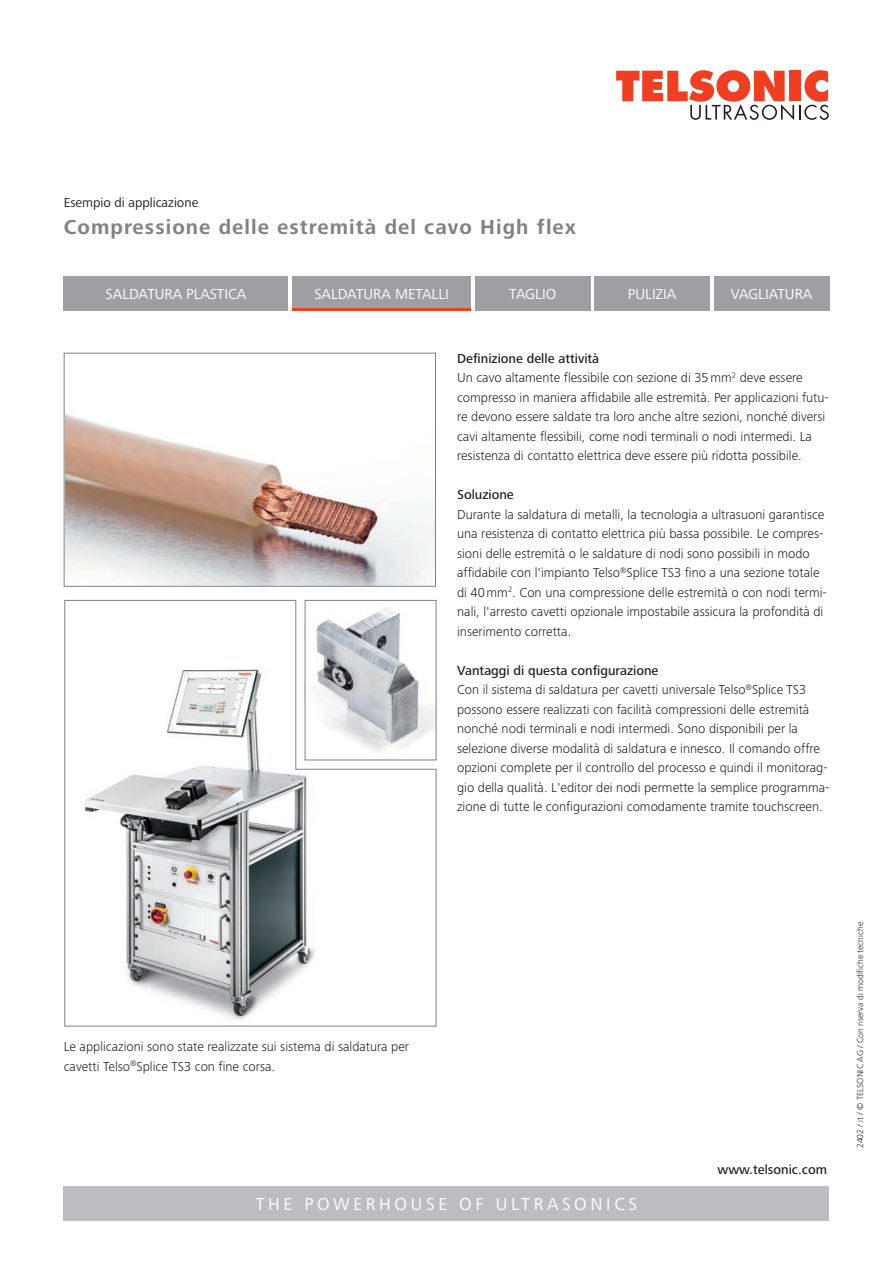
<style>
.page{position:relative;width:893px;height:1263px;background:#fff}
.page>*{position:absolute;margin:0;border:0;box-sizing:border-box;transform-origin:0 0}
.Haupttitel_grau{font:700 21px "Frutiger Next LTW1 G";letter-spacing:.05em;color:#808285}
.t1{font:18px "Frutiger Next LTW1 G";letter-spacing:.2em;color:#fff}
.Portfoliotitel{font:15px "Frutiger Next LTW1 G";color:#fff}
.Lauftext_9_13pt{font:300 13.5px/19.5px "Frutiger Next LTW1 G";color:#231f20}
.Lauftext_9_13pt__medium{font:500 13.5px "Frutiger Next LTW1 G";color:#231f20}
.Subtitel_schwarz{font:13.5px "Frutiger Next LTW1 G";color:#231f20}
.Version_6_7pt{font:300 9px "Frutiger Next LTW1 G";color:#231f20}
</style>
<div class="page">
<div style="left:64px;top:276px;width:224px;height:34px;background:#9d9fa2"></div>
<div style="left:292px;top:276px;width:179px;height:34px;background:#9d9fa2"></div>
<div style="left:475px;top:276px;width:115px;height:34px;background:#9d9fa2"></div>
<div style="left:595px;top:276px;width:115px;height:34px;background:#9d9fa2"></div>
<div style="left:714px;top:276px;width:115px;height:34px;background:#9d9fa2"></div>
<hr style="left:292px;top:308px;width:179px;height:2px;background:#ef3e22">
<svg style="left:616px;top:70px;width:213px;height:50px"></svg>
<div style="left:64px;top:1186px;width:765px;height:34px;background:#bcbdc0"></div>
<svg style="left:63px;top:352px;width:373px;height:235px"></svg>
<svg style="left:64px;top:600px;width:373px;height:427px"></svg>
<img style="left:307px;top:602px;width:127px;height:156px">
<div style="left:305px;top:600px;width:131px;height:160px;border:1px solid #808285"></div>
<p class="Subtitel_schwarz" style="left:64px;top:195px;width:136px">Esempio di applicazione</p>
<p class="Haupttitel_grau" style="left:64px;top:215px;width:514px">Compressione delle estremità del cavo High flex</p>
<p class="Portfoliotitel" style="left:106px;top:285px;width:142px">SALDATURA PLASTICA</p>
<p class="Portfoliotitel" style="left:314px;top:285px;width:136px">SALDATURA METALLI</p>
<p class="Portfoliotitel" style="left:509px;top:285px;width:48px">TAGLIO</p>
<p class="Portfoliotitel" style="left:628px;top:285px;width:50px">PULIZIA</p>
<p class="Portfoliotitel" style="left:731px;top:285px;width:83px">VAGLIATURA</p>
<p class="Lauftext_9_13pt__medium" style="left:457px;top:350px;width:144px">Definizione delle attività</p>
<p class="Lauftext_9_13pt" style="left:457px;top:368px;width:373px">Un cavo altamente flessibile con sezione di 35mm<sup>2</sup> deve essere compresso in maniera affidabile alle estremità. Per applicazioni futu&shy;re devono essere saldate tra loro anche altre sezioni, nonché diversi cavi altamente flessibili, come nodi terminali o nodi intermedi. La resistenza di contatto elettrica deve essere più ridotta possibile.</p>
<p class="Lauftext_9_13pt__medium" style="left:457px;top:487px;width:58px">Soluzione</p>
<p class="Lauftext_9_13pt" style="left:457px;top:504px;width:371px">Durante la saldatura di metalli, la tecnologia a ultrasuoni garantisce una resistenza di contatto elettrica più bassa possibile. Le compres&shy;sioni delle estremità o le saldature di nodi sono possibili in modo affidabile con l'impianto Telso<sup>®</sup>Splice TS3 fino a una sezione totale di 40mm<sup>2</sup>. Con una compressione delle estremità o con nodi termi&shy;nali, l'arresto cavetti opzionale impostabile assicura la profondità di inserimento corretta.</p>
<p class="Lauftext_9_13pt__medium" style="left:457px;top:662px;width:203px">Vantaggi di questa configurazione</p>
<p class="Lauftext_9_13pt" style="left:457px;top:680px;width:374px">Con il sistema di saldatura per cavetti universale Telso<sup>®</sup>Splice TS3 possono essere realizzati con facilità compressioni delle estremità nonché nodi terminali e nodi intermedi. Sono disponibili per la selezione diverse modalità di saldatura e innesco. Il comando offre opzioni complete per il controllo del processo e quindi il monitorag&shy;gio della qualità. L'editor dei nodi permette la semplice programma&shy;zione di tutte le configurazioni comodamente tramite touchscreen.</p>
<p class="Lauftext_9_13pt" style="left:64px;top:1037px;width:347px">Le applicazioni sono state realizzate sui sistema di saldatura per cavetti Telso<sup>®</sup>Splice TS3 con fine corsa.</p>
<h2 class="t1" style="left:256px;top:1194px;width:383px">THE POWERHOUSE OF ULTRASONICS</h2>
<p class="Lauftext_9_13pt__medium" style="left:717px;top:1161px;width:111px">www.telsonic.com</p>
<p class="Version_6_7pt" style="left:855px;top:1148px;width:227px;rotate:-90deg">2402 / it / © TELSONIC AG / Con riserva di modifiche tecniche</p>
</div>
